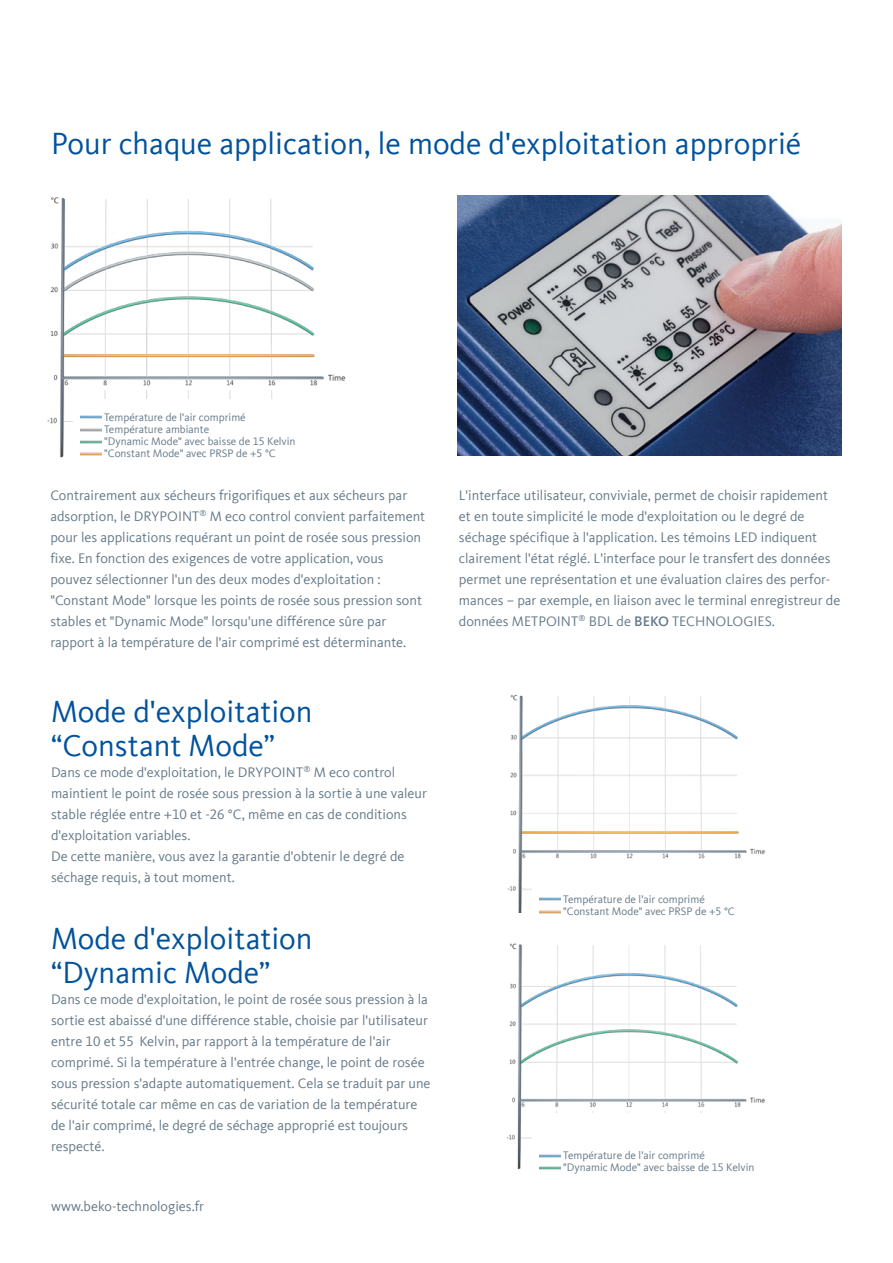
<style>
.page{position:relative;width:893px;height:1263px;background:#fff}
.page>*{position:absolute;margin:0;border:0;box-sizing:border-box;transform-origin:0 0}
.t1{font:31.5px/33.8px "Kievit Offc Pro";color:#00529c}
.t2{font:14.25px/21px "Kievit Offc Pro";color:#657988}
.t3{font:11.25px/12px "Kievit Offc Pro";color:#657988}
.s1{font-weight:500}
</style>
<div class="page">
<img style="left:47px;top:197px;width:299px;height:261px">
<img style="left:507px;top:694px;width:259px;height:218px">
<img style="left:506px;top:943px;width:259px;height:227px">
<img style="left:458px;top:196px;width:384px;height:260px">
<div style="left:73px;top:400px;width:272px;height:82px;background:#fff"></div>
<img style="left:81px;top:452px;width:20px;height:4px">
<img style="left:81px;top:440px;width:20px;height:4px">
<div style="left:532px;top:861px;width:272px;height:78px;background:#fff"></div>
<img style="left:540px;top:910px;width:20px;height:4px">
<div style="left:532px;top:1114px;width:272px;height:82px;background:#fff"></div>
<img style="left:540px;top:1166px;width:20px;height:4px">
<h1 class="t1" style="left:51px;top:126px;width:752px">Pour chaque application, le mode d'exploitation approprié</h1>
<p class="t3" style="left:104px;top:411px;width:193px">Température de l'air comprimé<br>Température ambiante<br>"Dynamic Mode" avec baisse de 15 Kelvin "Constant Mode" avec PRSP de +5 °C</p>
<p class="t2" style="left:50px;top:485px;width:376px">Contrairement aux sécheurs frigorifiques et aux sécheurs par adsorption, le DRYPOINT<sup>®</sup> M eco control convient parfaitement pour les applications requérant un point de rosée sous pression fixe. En fonction des exigences de votre application, vous pouvez sélectionner l'un des deux modes d'exploitation : "Constant Mode" lorsque les points de rosée sous pression sont stables et "Dynamic Mode" lorsqu'une différence sûre par rapport à la température de l'air comprimé est déterminante.</p>
<p class="t2" style="left:459px;top:485px;width:383px">L'interface utilisateur, conviviale, permet de choisir rapidement et en toute simplicité le mode d'exploitation ou le degré de séchage spécifique à l'application. Les témoins LED indiquent clairement l'état réglé. L'interface pour le transfert des données permet une représentation et une évaluation claires des perfor&shy;mances – par exemple, en liaison avec le terminal enregistreur de données METPOINT<sup>®</sup> BDL de <span class="s1">BEKO</span> TECHNOLOGIES.</p>
<h1 class="t1" style="left:51px;top:694px;width:263px">Mode d'exploitation “Constant Mode”</h1>
<p class="t2" style="left:51px;top:761px;width:377px">Dans ce mode d'exploitation, le DRYPOINT<sup>®</sup> M eco control maintient le point de rosée sous pression à la sortie à une valeur stable réglée entre +10 et -26 °C, même en cas de conditions d'exploitation variables.<br>De cette manière, vous avez la garantie d'obtenir le degré de séchage requis, à tout moment.</p>
<h1 class="t1" style="left:51px;top:922px;width:263px">Mode d'exploitation “Dynamic Mode”</h1>
<p class="t2" style="left:51px;top:989px;width:381px">Dans ce mode d'exploitation, le point de rosée sous pression à la sortie est abaissé d'une différence stable, choisie par l'utilisateur entre 10 et 55 Kelvin, par rapport à la température de l'air comprimé. Si la température à l'entrée change, le point de rosée sous pression s'adapte automatiquement. Cela se traduit par une sécurité totale car même en cas de variation de la température de l'air comprimé, le degré de séchage approprié est toujours respecté.</p>
<p class="t2" style="left:51px;top:1196px;width:155px">www.beko-technologies.fr</p>
<p class="t3" style="left:563px;top:893px;width:173px">Température de l'air comprimé "Constant Mode" avec PRSP de +5 °C</p>
<p class="t3" style="left:563px;top:1149px;width:193px">Température de l'air comprimé<br>"Dynamic Mode" avec baisse de 15 Kelvin</p>
</div>
